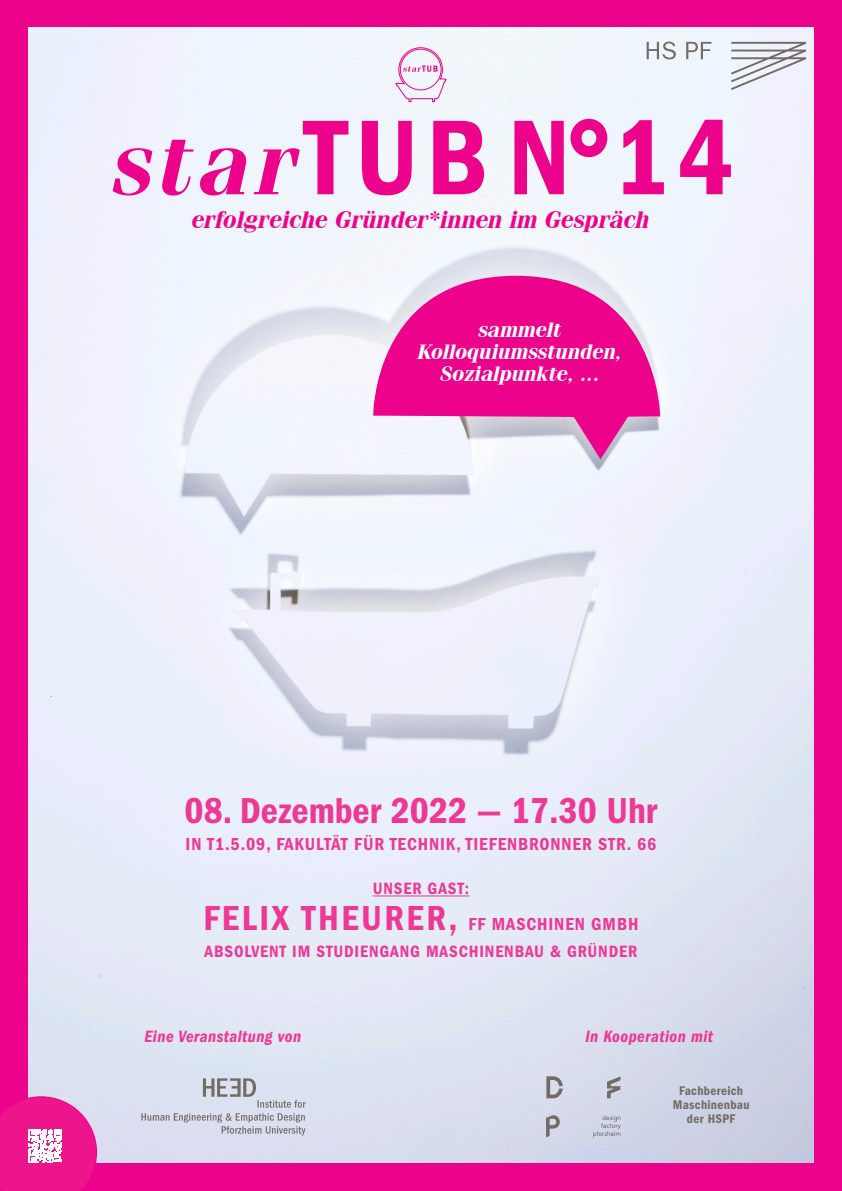
<style>
.page{position:relative;width:842px;height:1191px;background:#ed028c}
.page>*{position:absolute;margin:0;border:0;box-sizing:border-box;transform-origin:0 0}
.t1{font:110px "ITC Franklin Gothic Std Dm Cd";color:#ed028c}
.t2{font:37.4px "ITC Franklin Gothic Std Dm Cd";color:#ed3896}
.t3{font:italic 700 24px "Fenice IT Cby BT";color:#ed028c}
.t4{font:italic 700 21px/22px "Fenice IT Cby BT";color:#fff;text-align:center}
.t5{font:18px "ITC Franklin Gothic Std Dm Cd";letter-spacing:.05em;color:#ed3896}
.t6{font:17px "ITC Franklin Gothic Std Dm Cd";letter-spacing:.05em;color:#ed3896}
.t7{font:17px "ITC Franklin Gothic Std Dm Cd It";letter-spacing:.025em;color:#ed3896}
.t8{font:13px/14px "ITC Franklin Gothic Std Dm Cd";letter-spacing:.025em;color:#736c65;text-align:center}
.s1{font-family:"Fenice IT Cby BT";font-weight:700;font-style:italic;font-size:88px}
.s2{font-size:36px}
</style>
<div class="page">
<img style="left:28px;top:28px;width:786px;height:1134px">
<svg style="left:141px;top:1078px;width:165px;height:57px;background:#ccd0dd"></svg>
<div style="left:570px;top:119px;width:37px;height:38px;border:11px solid #ed028c;border-radius:50%"></div>
<svg style="left:731px;top:42px;width:75px;height:48px;background:#d2d2d9"></svg>
<svg style="left:647px;top:42px;width:64px;height:17px"></svg>
<svg style="left:395px;top:47px;width:52px;height:55px;background:#f0d4eb"></svg>
<svg style="left:373px;top:276px;width:287px;height:183px"></svg>
<hr style="left:373px;top:895px;width:96px;height:1px;background:#ed3896">
<svg style="left:593px;top:1115px;width:28px;height:22px"></svg>
<svg style="left:607px;top:1076px;width:13px;height:22px"></svg>
<svg style="left:546px;top:1115px;width:14px;height:22px"></svg>
<svg style="left:546px;top:1076px;width:17px;height:22px"></svg>
<svg style="left:0;top:1096px;width:97px;height:95px;background:#ed3b9e"></svg>
<p class="t1" style="left:114px;top:95px;width:621px"><span class="s1">star</span>TUB N 14</p>
<p class="t3" style="left:192px;top:205px;width:459px">erfolgreiche Gründer*innen im Gespräch</p>
<p class="t4" style="left:418px;top:318px;width:205px">sammelt<br>Kolloquiumsstunden,<br>Sozialpunkte, ...</p>
<p class="t2" style="left:185px;top:789px;width:474px">08. Dezember 2022 — 17.30 Uhr</p>
<p class="t5" style="left:186px;top:833px;width:472px">IN T1.5.09, FAKULTÄT FÜR TECHNIK, TIEFENBRONNER STR. 66</p>
<p class="t6" style="left:373px;top:879px;width:98px">UNSER GAST:</p>
<p class="t5" style="left:203px;top:914px;width:436px"><span class="s2">FELIX THEURER,</span> FF MASCHINEN GMBH</p>
<p class="t6" style="left:205px;top:942px;width:434px">ABSOLVENT IM STUDIENGANG MASCHINENBAU &amp; GRÜNDER</p>
<p class="t7" style="left:144px;top:1026px;width:158px">Eine Veranstaltung von</p>
<p class="t7" style="left:585px;top:1026px;width:129px">In Kooperation mit</p>
<p class="t8" style="left:673px;top:1083px;width:78px">Fachbereich<br>Maschinenbau der HSPF</p>
</div>
